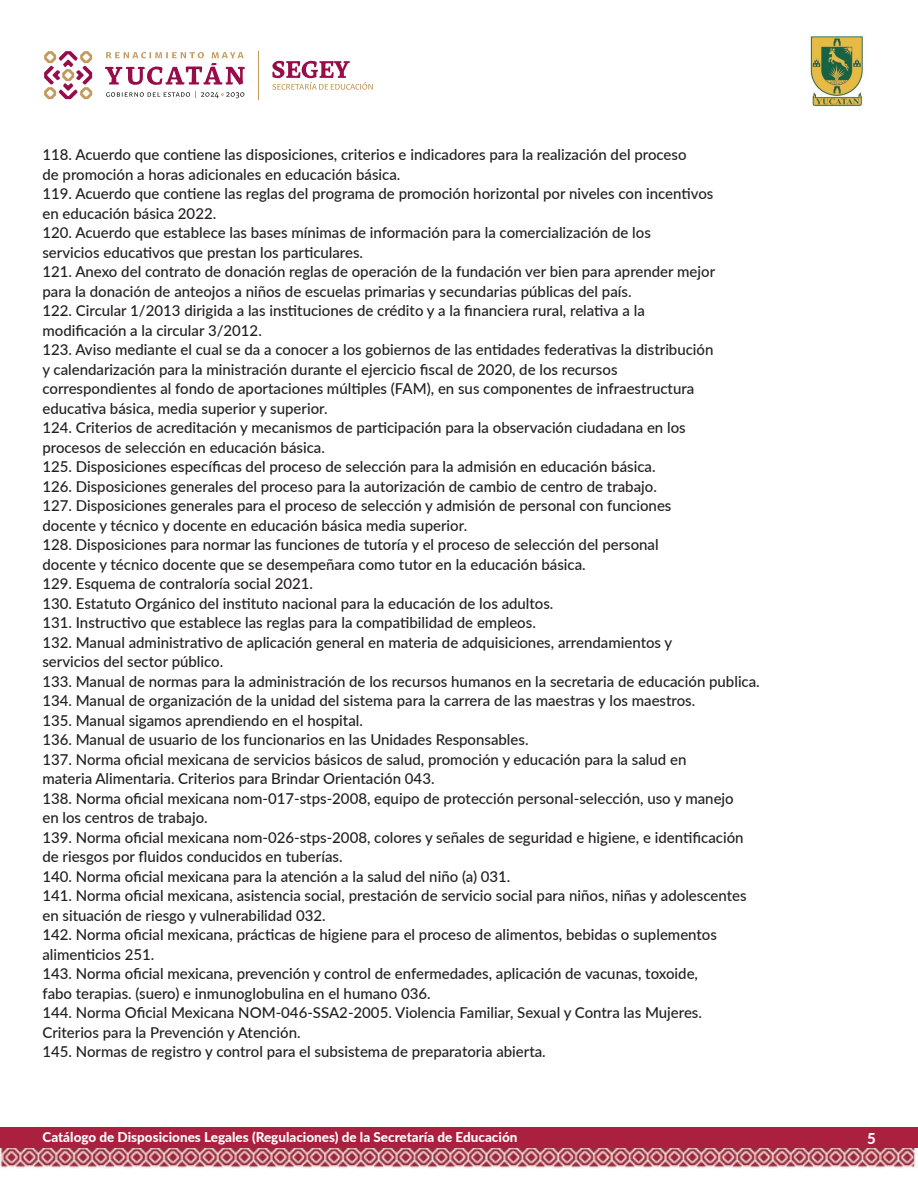
<style>
.page{position:relative;width:918px;height:1188px;background:#fff}
.page>*{position:absolute;margin:0;border:0;box-sizing:border-box;transform-origin:0 0}
.t1{font:500 15px/19.5px "Lato";color:#231f20}
.t2{font:700 15px "Barlow";color:#fff}
.t3{font:800 13.5px "Lato";color:#fff}
.s1{font-family:"Lato";font-weight:800}
</style>
<div class="page">
<img style="left:0;top:1148px;width:918px;height:20px">
<div style="left:0;top:1127px;width:918px;height:21px;background:#ab1f3f"></div>
<img style="left:810px;top:36px;width:53px;height:71px">
<hr style="left:259px;top:51px;width:1px;height:48px;background:#c29a5b">
<svg style="left:44px;top:51px;width:48px;height:48px"></svg>
<svg style="left:105px;top:52px;width:140px;height:33px"></svg>
<svg style="left:106px;top:91px;width:138px;height:7px"></svg>
<svg style="left:272px;top:61px;width:101px;height:29px"></svg>
<p class="t1" style="left:42px;top:144px;width:719px">118. Acuerdo que contiene las disposiciones, criterios e indicadores para la realización del proceso<br>de promoción a horas adicionales en educación básica.<br>119. Acuerdo que contiene las reglas del programa de promoción horizontal por niveles con incentivos<br>en educación básica 2022.<br>120. Acuerdo que establece las bases mínimas de información para la comercialización de los<br>servicios educativos que prestan los particulares.<br>121. Anexo del contrato de donación reglas de operación de la fundación ver bien para aprender mejor<br>para la donación de anteojos a niños de escuelas primarias y secundarias públicas del país.<br>122. Circular 1/2013 dirigida a las instituciones de crédito y a la financiera rural, relativa a la<br>modificación a la circular 3/2012.<br>123. Aviso mediante el cual se da a conocer a los gobiernos de las entidades federativas la distribución<br>y calendarización para la ministración durante el ejercicio fiscal de 2020, de los recursos<br>correspondientes al fondo de aportaciones múltiples (FAM), en sus componentes de infraestructura educativa básica, media superior y superior.<br>124. Criterios de acreditación y mecanismos de participación para la observación ciudadana en los<br>procesos de selección en educación básica.<br>125. Disposiciones específicas del proceso de selección para la admisión en educación básica.<br>126. Disposiciones generales del proceso para la autorización de cambio de centro de trabajo.<br>127. Disposiciones generales para el proceso de selección y admisión de personal con funciones<br>docente y técnico y docente en educación básica media superior.<br>128. Disposiciones para normar las funciones de tutoría y el proceso de selección del personal<br>docente y técnico docente que se desempeñara como tutor en la educación básica.<br>129. Esquema de contraloría social 2021.<br>130. Estatuto Orgánico del instituto nacional para la educación de los adultos.<br>131. Instructivo que establece las reglas para la compatibilidad de empleos.<br>132. Manual administrativo de aplicación general en materia de adquisiciones, arrendamientos y<br>servicios del sector público.<br>133. Manual de normas para la administración de los recursos humanos en la secretaria de educación publica.<br>134. Manual de organización de la unidad del sistema para la carrera de las maestras y los maestros.<br>135. Manual sigamos aprendiendo en el hospital.<br>136. Manual de usuario de los funcionarios en las Unidades Responsables.<br>137. Norma oficial mexicana de servicios básicos de salud, promoción y educación para la salud en<br>materia Alimentaria. Criterios para Brindar Orientación 043.<br>138. Norma oficial mexicana nom-017-stps-2008, equipo de protección personal-selección, uso y manejo<br>en los centros de trabajo.<br>139. Norma oficial mexicana nom-026-stps-2008, colores y señales de seguridad e higiene, e identificación de riesgos por fluidos conducidos en tuberías.<br>140. Norma oficial mexicana para la atención a la salud del niño (a) 031.<br>141. Norma oficial mexicana, asistencia social, prestación de servicio social para niños, niñas y adolescentes en situación de riesgo y vulnerabilidad 032.<br>142. Norma oficial mexicana, prácticas de higiene para el proceso de alimentos, bebidas o suplementos alimenticios 251.<br>143. Norma oficial mexicana, prevención y control de enfermedades, aplicación de vacunas, toxoide,<br>fabo terapias. (suero) e inmunoglobulina en el humano 036.<br>144. Norma Oficial Mexicana NOM-046-SSA2-2005. Violencia Familiar, Sexual y Contra las Mujeres.<br>Criterios para la Prevención y Atención.<br>145. Normas de registro y control para el subsistema de preparatoria abierta.</p>
<p class="t3" style="left:43px;top:1127px;width:476px">Catálogo de Disposiciones Legales (Regulaciones) de la Secretaría de Educación</p>
<p class="t2" style="left:867px;top:1129px;width:10px">2<span class="s1">5</span></p>
</div>
